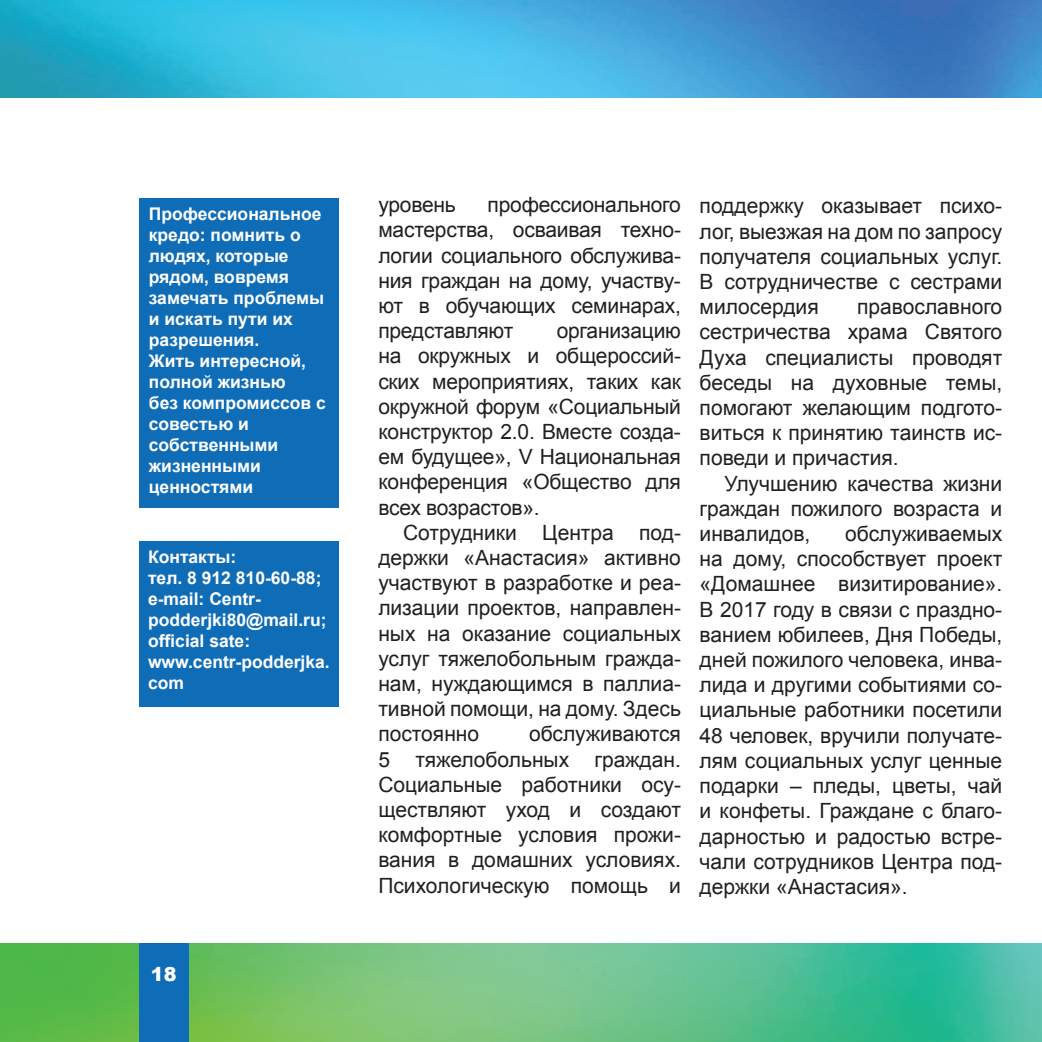
<style>
.page{position:relative;width:1042px;height:1042px;background:#fff}
.page>*{position:absolute;margin:0;border:0;box-sizing:border-box;transform-origin:0 0}
.t1{font:21px/25.2px "Arial";color:#231f20;text-align:justify}
.t2{font:900 19.25px "Arial";color:#fff}
.t3{font:700 17.5px/21px "Arial";color:#fff}
</style>
<div class="page">
<img style="left:0;top:0;width:1042px;height:1042px">
<div style="left:139px;top:943px;width:49px;height:99px;background:#0f6cb6"></div>
<div style="left:0;top:99px;width:1042px;height:844px;background:#fff"></div>
<div style="left:139px;top:198px;width:200px;height:309px;background:#0f6cb6"></div>
<div style="left:139px;top:541px;width:200px;height:165px;background:#0f6cb6"></div>
<p class="t3" style="left:149px;top:203px;width:178px">Профессиональное кредо: помнить о людях, которые рядом, вовремя замечать проблемы и искать пути их разрешения.<br>Жить интересной, полной жизнью<br>без компромиссов с совестью и собственными жизненными ценностями</p>
<p class="t3" style="left:148px;top:547px;width:183px">Контакты:<br>тел. 8 912 810-60-88; е-mail: Centr&shy;podderjki80@mail.ru; official sate: www.centr-podderjka. com</p>
<p class="t2" style="left:151px;top:960px;width:27px">18</p>
<p class="t1" style="left:378px;top:192px;width:304px;text-indent:109px">профессионального мастерства, осваивая техно&shy;логии социального обслужива&shy;ния граждан на дому, участву&shy;ют в обучающих семинарах, представляют</p>
<p class="t1" style="left:378px;top:192px;width:79px">уровень</p>
<p class="t1" style="left:378px;top:318px;width:304px;text-indent:178px">организацию на окружных и общероссий&shy;ских мероприятиях, таких как окружной форум «Социальный конструктор 2.0. Вместе созда&shy;ем будущее», V Национальная конференция «Общество для всех возрастов».</p>
<p class="t1" style="left:378px;top:520px;width:304px;text-indent:25px">Сотрудники Центра под&shy;держки «Анастасия» активно участвуют в разработке и реа&shy;лизации проектов, направлен&shy;ных на оказание социальных услуг тяжелобольным гражда&shy;нам, нуждающимся в паллиа&shy;тивной помощи, на дому. Здесь постоянно</p>
<p class="t1" style="left:378px;top:721px;width:304px;text-indent:151px">обслуживаются 5 тяжелобольных граждан.<br>Социальные работники осу&shy;ществляют уход и создают комфортные условия прожи&shy;вания в домашних условиях.<br>Психологическую помощь и</p>
<p class="t1" style="left:699px;top:193px;width:304px">поддержку оказывает психо&shy;лог, выезжая на дом по запросу получателя социальных услуг.<br>В сотрудничестве с сестрами милосердия</p>
<p class="t1" style="left:699px;top:294px;width:304px;text-indent:158px">православного сестричества храма Святого Духа специалисты проводят беседы на духовные темы, помогают желающим подгото&shy;виться к принятию таинств ис&shy;поведи и причастия.</p>
<p class="t1" style="left:699px;top:470px;width:304px;text-indent:25px">Улучшению качества жизни граждан пожилого возраста и инвалидов,</p>
<p class="t1" style="left:699px;top:521px;width:304px;text-indent:146px">обслуживаемых на дому, способствует проект «Домашнее визитирование».<br>В 2017 году в связи с праздно&shy;ванием юбилеев, Дня Победы, дней пожилого человека, инва&shy;лида и другими событиями со&shy;циальные работники посетили 48 человек, вручили получате&shy;лям социальных услуг ценные подарки – пледы, цветы, чай и конфеты. Граждане с благо&shy;дарностью и радостью встре&shy;чали сотрудников Центра под&shy;держки «Анастасия».</p>
</div>
